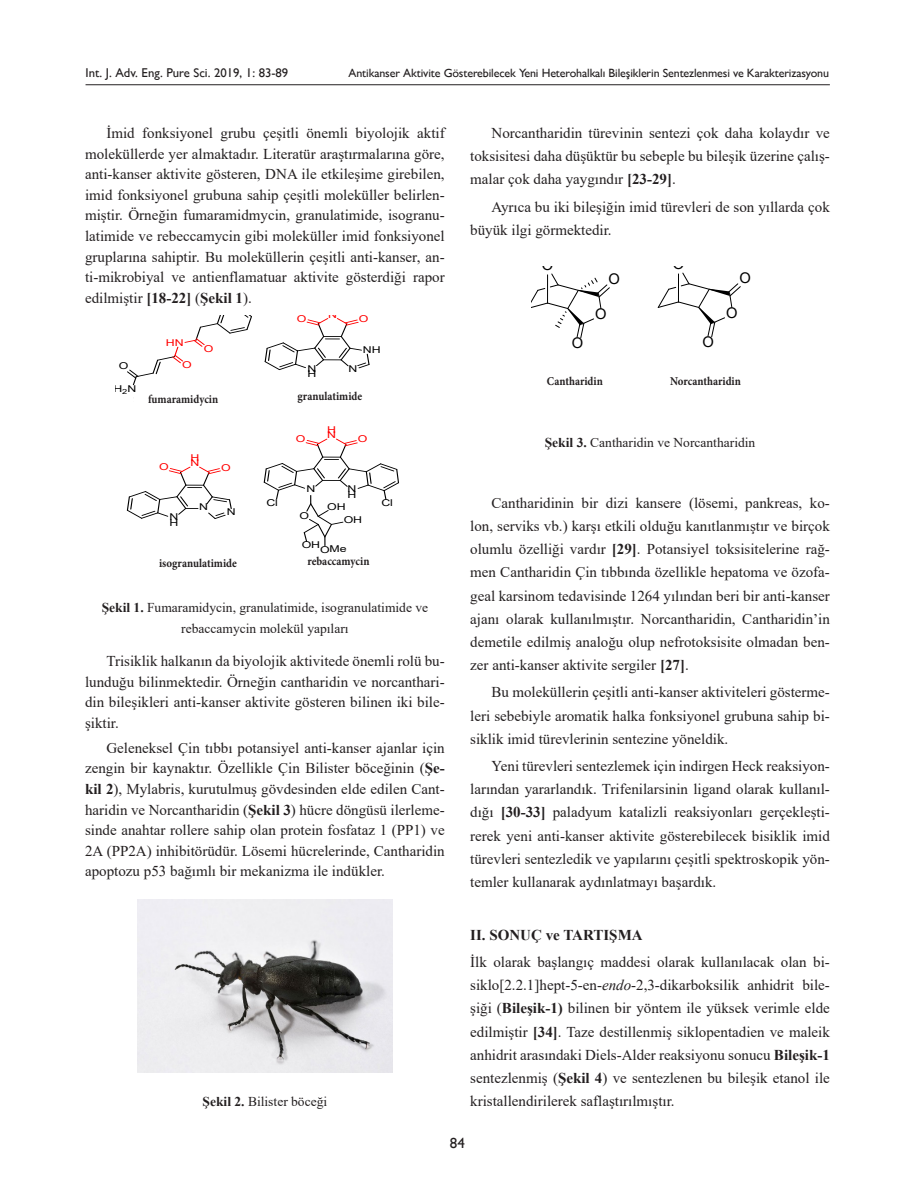
<style>
.page{position:relative;width:915px;height:1191px;background:#fff}
.page>*{position:absolute;margin:0;border:0;box-sizing:border-box;transform-origin:0 0}
.MNormal-TR{font:15px/20.5px "Times New Roman";color:#231f20;text-align:justify}
.MNormal-TR-UND{font:15px/23.1px "Times New Roman";color:#231f20;text-align:justify}
.t1{font:700 15px "Times New Roman";color:#231f20}
.t2{font:15px "Gill Sans TR";color:#231f20}
.t3{font:700 14.7px "Times New Roman";letter-spacing:-.005em;color:#000}
.t4{font:14.7px "Arial";color:#000}
.pictH{font:13.5px/20.5px "Times New Roman";color:#231f20;text-align:center}
.t5{font:12.75px "Gill Sans TR";color:#231f20}
.t6{font:12px "Gill Sans TR";letter-spacing:-.01em;color:#231f20}
.TabloTxt{font:700 12px "Minion Pro";color:#231f20;scale:.9 1}
.t7{font:700 9.45px "Times New Roman";letter-spacing:-.005em;color:#000;scale:1.31 1}
.t8{font:9.45px "Arial";letter-spacing:-.01em;color:#000;scale:1.31 1}
.t9{font:9.45px "Arial";color:#f00;scale:1.31 1}
.s1{font-weight:700}
.s2{font-style:italic}
</style>
<div class="page">
<hr style="left:85px;top:84px;width:744px;height:1px;background:#231f20">
<svg style="left:127px;top:315px;width:125px;height:70px"></svg>
<svg style="left:264px;top:318px;width:106px;height:52px"></svg>
<svg style="left:126px;top:466px;width:106px;height:53px"></svg>
<svg style="left:263px;top:438px;width:136px;height:107px"></svg>
<img style="left:137px;top:899px;width:255px;height:173px">
<svg style="left:531px;top:273px;width:79px;height:66px"></svg>
<svg style="left:657px;top:272px;width:84px;height:66px"></svg>
<p class="t5" style="left:85px;top:65px;width:204px">Int. J. Adv. Eng. Pure Sci. 2019, 1: 83-89</p>
<p class="t6" style="left:348px;top:65px;width:482px">Antikanser Aktivite Gösterebilecek Yeni Heterohalkalı Bileşiklerin Sentezlenmesi ve Karakterizasyonu</p>
<p class="MNormal-TR" style="left:85px;top:122px;width:361px;text-indent:21px">İmid fonksiyonel grubu çeşitli önemli biyolojik aktif moleküllerde yer almaktadır. Literatür araştırmalarına göre, anti-kanser aktivite gösteren, DNA ile etkileşime girebilen, imid fonksiyonel grubuna sahip çeşitli moleküller belirlen&shy;miştir. Örneğin fumaramidmycin, granulatimide, isogranu&shy;latimide ve rebeccamycin gibi moleküller imid fonksiyonel gruplarına sahiptir. Bu moleküllerin çeşitli anti-kanser, an&shy;ti-mikrobiyal ve antienflamatuar aktivite gösterdiği rapor edilmiştir <span class="s1">[18-22]</span> (<span class="s1">Şekil 1</span>).</p>
<p class="t9" style="left:166px;top:336px;width:15px">HN</p>
<p class="t9" style="left:204px;top:342px;width:9px">O</p>
<p class="t9" style="left:182px;top:358px;width:9px">O</p>
<p class="t8" style="left:113px;top:382px;width:19px">H<sub>2</sub>N</p>
<p class="t9" style="left:328px;top:308px;width:8px">N</p>
<p class="t9" style="left:297px;top:312px;width:9px">O</p>
<p class="t9" style="left:358px;top:312px;width:9px">O</p>
<p class="t8" style="left:363px;top:343px;width:15px">NH</p>
<p class="t8" style="left:119px;top:359px;width:9px">O</p>
<p class="t8" style="left:307px;top:362px;width:8px">N</p>
<p class="t8" style="left:307px;top:367px;width:8px">H</p>
<p class="t8" style="left:348px;top:362px;width:8px">N</p>
<p class="TabloTxt" style="left:148px;top:391px;width:79px">fumaramidycin</p>
<p class="TabloTxt" style="left:297px;top:388px;width:73px">granulatimide</p>
<p class="t7" style="left:134px;top:391px;width:72px">fumaramidmycin</p>
<p class="t7" style="left:289px;top:393px;width:58px">granulatimide</p>
<p class="t9" style="left:159px;top:460px;width:9px">O</p>
<p class="t8" style="left:169px;top:510px;width:8px">N</p>
<p class="t8" style="left:169px;top:516px;width:8px">H</p>
<p class="t9" style="left:190px;top:451px;width:8px">H</p>
<p class="t9" style="left:190px;top:456px;width:8px">N</p>
<p class="t8" style="left:199px;top:500px;width:8px">N</p>
<p class="t9" style="left:221px;top:461px;width:9px">O</p>
<p class="t8" style="left:227px;top:505px;width:8px">N</p>
<p class="t9" style="left:296px;top:432px;width:9px">O</p>
<p class="t9" style="left:327px;top:423px;width:8px">H</p>
<p class="t9" style="left:327px;top:428px;width:8px">N</p>
<p class="t9" style="left:358px;top:433px;width:9px">O</p>
<p class="t8" style="left:306px;top:482px;width:8px">N</p>
<p class="t8" style="left:347px;top:482px;width:8px">N</p>
<p class="t8" style="left:347px;top:488px;width:8px">H</p>
<p class="t8" style="left:266px;top:496px;width:10px">Cl</p>
<p class="t8" style="left:381px;top:496px;width:10px">Cl</p>
<p class="t8" style="left:299px;top:508px;width:9px">O</p>
<p class="t8" style="left:302px;top:538px;width:16px">OH</p>
<p class="t8" style="left:320px;top:542px;width:22px">OMe</p>
<p class="t8" style="left:327px;top:500px;width:16px">OH</p>
<p class="t8" style="left:343px;top:513px;width:16px">OH</p>
<p class="TabloTxt" style="left:159px;top:554px;width:88px">isogranulatimide</p>
<p class="TabloTxt" style="left:307px;top:553px;width:70px">rebaccamycin</p>
<p class="t7" style="left:302px;top:555px;width:56px">rebeccamycin</p>
<p class="pictH" style="left:102px;top:597px;width:328px"><span class="s1">Şekil 1.</span> Fumaramidycin, granulatimide, isogranulatimide ve rebaccamycin molekül yapıları</p>
<p class="MNormal-TR" style="left:85px;top:650px;width:361px;text-indent:21px">Trisiklik halkanın da biyolojik aktivitede önemli rolü bu&shy;lunduğu bilinmektedir. Örneğin cantharidin ve norcanthari&shy;din bileşikleri anti-kanser aktivite gösteren bilinen iki bile&shy;şiktir.</p>
<p class="MNormal-TR" style="left:85px;top:737px;width:361px;text-indent:21px">Geleneksel Çin tıbbı potansiyel anti-kanser ajanlar için zengin bir kaynaktır. Özellikle Çin Bilister böceğinin (<span class="s1">Şe&shy;kil 2</span>), Mylabris, kurutulmuş gövdesinden elde edilen Cant&shy;haridin ve Norcantharidin (<span class="s1">Şekil 3</span>) hücre döngüsü ilerleme&shy;sinde anahtar rollere sahip olan protein fosfataz 1 (PP1) ve 2A (PP2A) inhibitörüdür. Lösemi hücrelerinde, Cantharidin apoptozu p53 bağımlı bir mekanizma ile indükler.</p>
<p class="t7" style="left:151px;top:556px;width:69px">isogranulatimide</p>
<p class="pictH" style="left:202px;top:1090px;width:126px"><span class="s1">Şekil 2.</span> Bilister böceği</p>
<p class="MNormal-TR" style="left:470px;top:121px;width:361px;line-height:23.1px;text-indent:21px">Norcantharidin türevinin sentezi çok daha kolaydır ve toksisitesi daha düşüktür bu sebeple bu bileşik üzerine çalış&shy;malar çok daha yaygındır <span class="s1">[23-29]</span>.</p>
<p class="MNormal-TR" style="left:470px;top:195px;width:361px;line-height:23.1px;text-indent:21px">Ayrıca bu iki bileşiğin imid türevleri de son yıllarda çok büyük ilgi görmektedir.</p>
<p class="t4" style="left:541px;top:255px;width:13px">O</p>
<p class="t4" style="left:571px;top:333px;width:13px">O</p>
<p class="t4" style="left:608px;top:269px;width:13px">O</p>
<p class="t4" style="left:595px;top:304px;width:13px">O</p>
<p class="t4" style="left:672px;top:254px;width:13px">O</p>
<p class="t4" style="left:702px;top:332px;width:13px">O</p>
<p class="t4" style="left:739px;top:268px;width:13px">O</p>
<p class="t4" style="left:726px;top:303px;width:13px">O</p>
<p class="TabloTxt" style="left:546px;top:372px;width:64px">Cantharidin</p>
<p class="TabloTxt" style="left:670px;top:372px;width:80px">Norcantharidin</p>
<p class="t3" style="left:533px;top:373px;width:78px">Cantharidin</p>
<p class="t3" style="left:654px;top:374px;width:98px">Norcantharidin</p>
<p class="pictH" style="left:544px;top:431px;width:212px"><span class="s1">Şekil 3.</span> Cantharidin ve Norcantharidin</p>
<p class="MNormal-TR" style="left:470px;top:491px;width:361px;line-height:23.1px;text-indent:21px">Cantharidinin bir dizi kansere (lösemi, pankreas, ko&shy;lon, serviks vb.) karşı etkili olduğu kanıtlanmıştır ve birçok olumlu özelliği vardır <span class="s1">[29]</span>. Potansiyel toksisitelerine rağ&shy;men Cantharidin Çin tıbbında özellikle hepatoma ve özofa&shy;geal karsinom tedavisinde 1264 yılından beri bir anti-kanser ajanı olarak kullanılmıştır. Norcantharidin, Cantharidin’in demetile edilmiş analoğu olup nefrotoksisite olmadan ben&shy;zer anti-kanser aktivite sergiler <span class="s1">[27]</span>.</p>
<p class="MNormal-TR" style="left:470px;top:680px;width:361px;line-height:23.1px;text-indent:21px">Bu moleküllerin çeşitli anti-kanser aktiviteleri gösterme&shy;leri sebebiyle aromatik halka fonksiyonel grubuna sahip bi&shy;siklik imid türevlerinin sentezine yöneldik.</p>
<p class="MNormal-TR" style="left:470px;top:754px;width:361px;line-height:23.1px;text-indent:21px">Yeni türevleri sentezlemek için indirgen Heck reaksiyon&shy;larından yararlandık. Trifenilarsinin ligand olarak kullanıl&shy;dığı <span class="s1">[30-33]</span> paladyum katalizli reaksiyonları gerçekleşti&shy;rerek yeni anti-kanser aktivite gösterebilecek bisiklik imid türevleri sentezledik ve yapılarını çeşitli spektroskopik yön&shy;temler kullanarak aydınlatmayı başardık.</p>
<p class="t1" style="left:470px;top:924px;width:174px">II. SONUÇ ve TARTIŞMA</p>
<p class="MNormal-TR-UND" style="left:470px;top:950px;width:361px">İlk olarak başlangıç maddesi olarak kullanılacak olan bi&shy;siklo[2.2.1]hept-5-en-<span class="s2">endo</span>-2,3-dikarboksilik anhidrit bile&shy;şiği (<span class="s1">Bileşik-1)</span> bilinen bir yöntem ile yüksek verimle elde edilmiştir <span class="s1">[34]</span>. Taze destillenmiş siklopentadien ve maleik anhidrit arasındaki Diels-Alder reaksiyonu sonucu <span class="s1">Bileşik-1 </span>sentezlenmiş (<span class="s1">Şekil 4</span>) ve sentezlenen bu bileşik etanol ile kristallendirilerek saflaştırılmıştır.</p>
<p class="t2" style="left:450px;top:1134px;width:16px">84</p>
</div>
